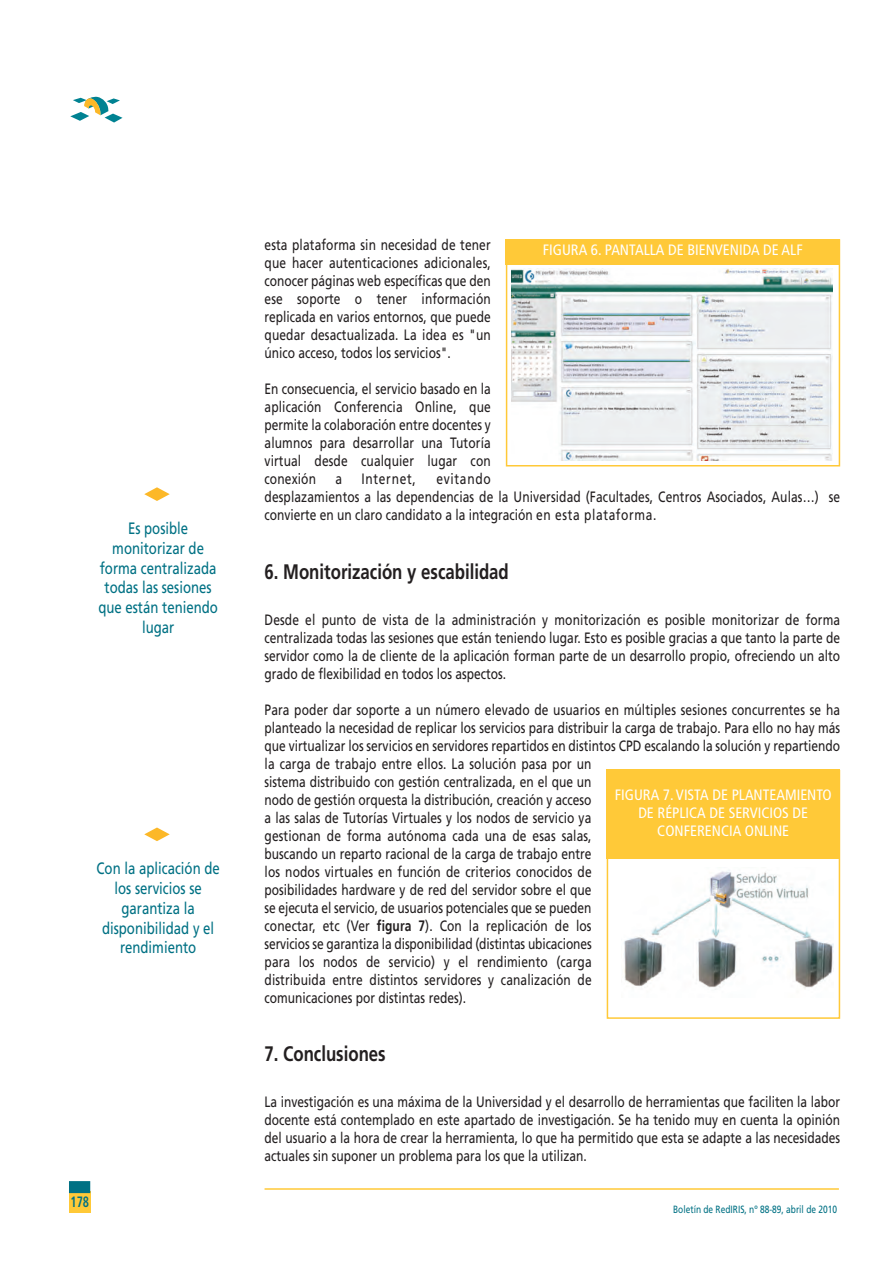
<style>
.page{position:relative;width:895px;height:1264px;background:#fff}
.page>*{position:absolute;margin:0;border:0;box-sizing:border-box;transform-origin:0 0}
.t1{font:700 21px "Frutiger";color:#231f20;scale:.8 1}
.t2{font:16.5px/19.8px "Frutiger LT Std";color:#007184;text-align:center;scale:.8 1}
.t3{font:15px/18px "Frutiger LT Std";color:#231f20;text-align:justify;scale:.8 1}
.t4{font:condensed 15px/18px "Frutiger LT Std";color:#fff;text-align:center}
.t5{font:15px "Frutiger LT Std";letter-spacing:.06em;color:#231f20;scale:.8 1}
.t6{font:700 condensed 15px "Frutiger LT Std";color:#007184;scale:.8 1}
.t7{font:10.5px "Frutiger LT Std";color:#007184;scale:.8 1}
.s1{font-family:"Frutiger LT";font-weight:700}
</style>
<div class="page">
<svg style="left:144px;top:487px;width:26px;height:14px"></svg>
<svg style="left:144px;top:827px;width:26px;height:14px"></svg>
<div style="left:69px;top:1191px;width:21px;height:22px;background:#ffc938"></div>
<div style="left:69px;top:1181px;width:21px;height:12px;background:#007184"></div>
<svg style="left:70px;top:96px;width:52px;height:27px"></svg>
<hr style="left:264px;top:1188px;width:574px;height:2px;background:#ffc938">
<img style="left:511px;top:269px;width:321px;height:192px">
<div style="left:506px;top:239px;width:334px;height:227px;border:2px solid #ffc938"></div>
<div style="left:505px;top:239px;width:335px;height:25px;background:#ffc938"></div>
<img style="left:624px;top:870px;width:209px;height:120px">
<div style="left:606px;top:770px;width:234px;height:249px;border:2px solid #ffc938"></div>
<div style="left:606px;top:770px;width:234px;height:89px;background:#ffc938"></div>
<p class="t2" style="left:98px;top:520px;width:151px">Es posible monitorizar de forma centralizada todas las sesiones que están teniendo lugar</p>
<p class="t2" style="left:96px;top:860px;width:156px">Con la aplicación de los servicios se garantiza la disponibilidad y el rendimiento</p>
<p class="t6" style="left:70px;top:1196px;width:25px">178</p>
<p class="t3" style="left:264px;top:237px;width:284px">esta plataforma sin necesidad de tener que hacer autenticaciones adicionales, conocer páginas web específicas que den ese soporte o tener información replicada en varios entornos, que puede quedar desactualizada. La idea es "un único acceso, todos los servicios".</p>
<p class="t3" style="left:264px;top:381px;width:284px">En consecuencia, el servicio basado en la aplicación Conferencia Online, que permite la colaboración entre docentes y alumnos para desarrollar una Tutoría virtual desde cualquier lugar con conexión</p>
<p class="t4" style="left:543px;top:242px;width:261px">FIGURA 6. PANTALLA DE BIENVENIDA DE ALF</p>
<p class="t3" style="left:264px;top:471px;width:721px;text-align:left;text-indent:172px">evitando<br>desplazamientos a las dependencias de la Universidad (Facultades, Centros Asociados, Aulas…) se convierte en un claro candidato a la integración en esta plataforma.</p>
<h1 class="t1" style="left:264px;top:563px;width:307px">6. Monitorización y escabilidad</h1>
<p class="t3" style="left:264px;top:611px;width:721px">Desde el punto de vista de la administración y monitorización es posible monitorizar de forma centralizada todas las sesiones que están teniendo lugar. Esto es posible gracias a que tanto la parte de servidor como la de cliente de la aplicación forman parte de un desarrollo propio, ofreciendo un alto grado de flexibilidad en todos los aspectos.</p>
<p class="t3" style="left:264px;top:701px;width:721px;text-align:left">Para poder dar soporte a un número elevado de usuarios en múltiples sesiones concurrentes se ha planteado la necesidad de replicar los servicios para distribuir la carga de trabajo. Para ello no hay más que virtualizar los servicios en servidores repartidos en distintos CPD escalando la solución y repartiendo la carga de trabajo entre ellos. La solución pasa por un<br>sistema distribuido con gestión centralizada, en el que un<br>nodo de gestión orquesta la distribución, creación y acceso<br>a las salas de Tutorías Virtuales y los nodos de servicio ya<br>gestionan de forma autónoma cada una de esas salas,<br>buscando un reparto racional de la carga de trabajo entre<br>los nodos virtuales en función de criterios conocidos de<br>posibilidades hardware y de red del servidor sobre el que<br>se ejecuta el servicio, de usuarios potenciales que se pueden<br>conectar, etc (Ver <span class="s1">figura 7</span>). Con la replicación de los<br>servicios se garantiza la disponibilidad (distintas ubicaciones<br>para los nodos de servicio) y el rendimiento (carga<br>distribuida entre distintos servidores y canalización de<br>comunicaciones por distintas redes).</p>
<h1 class="t1" style="left:264px;top:1045px;width:153px">7. Conclusiones</h1>
<p class="t3" style="left:264px;top:1094px;width:721px">La investigación es una máxima de la Universidad y el desarrollo de herramientas que faciliten la labor docente está contemplado en este apartado de investigación. Se ha tenido muy en cuenta la opinión del usuario a la hora de crear la herramienta, lo que ha permitido que esta se adapte a las necesidades actuales sin suponer un problema para los que la utilizan.</p>
<p class="t3" style="left:335px;top:471px;width:10px">a</p>
<p class="t5" style="left:361px;top:473px;width:70px">Internet,</p>
<p class="t4" style="left:614px;top:787px;width:218px">FIGURA 7. VISTA DE PLANTEAMIENTO<br>DE RÉPLICA DE SERVICIOS DE<br>CONFERENCIA ONLINE</p>
<p class="t7" style="left:673px;top:1205px;width:206px">Boletín de RedIRIS, nº 88-89, abril de 2010</p>
</div>
